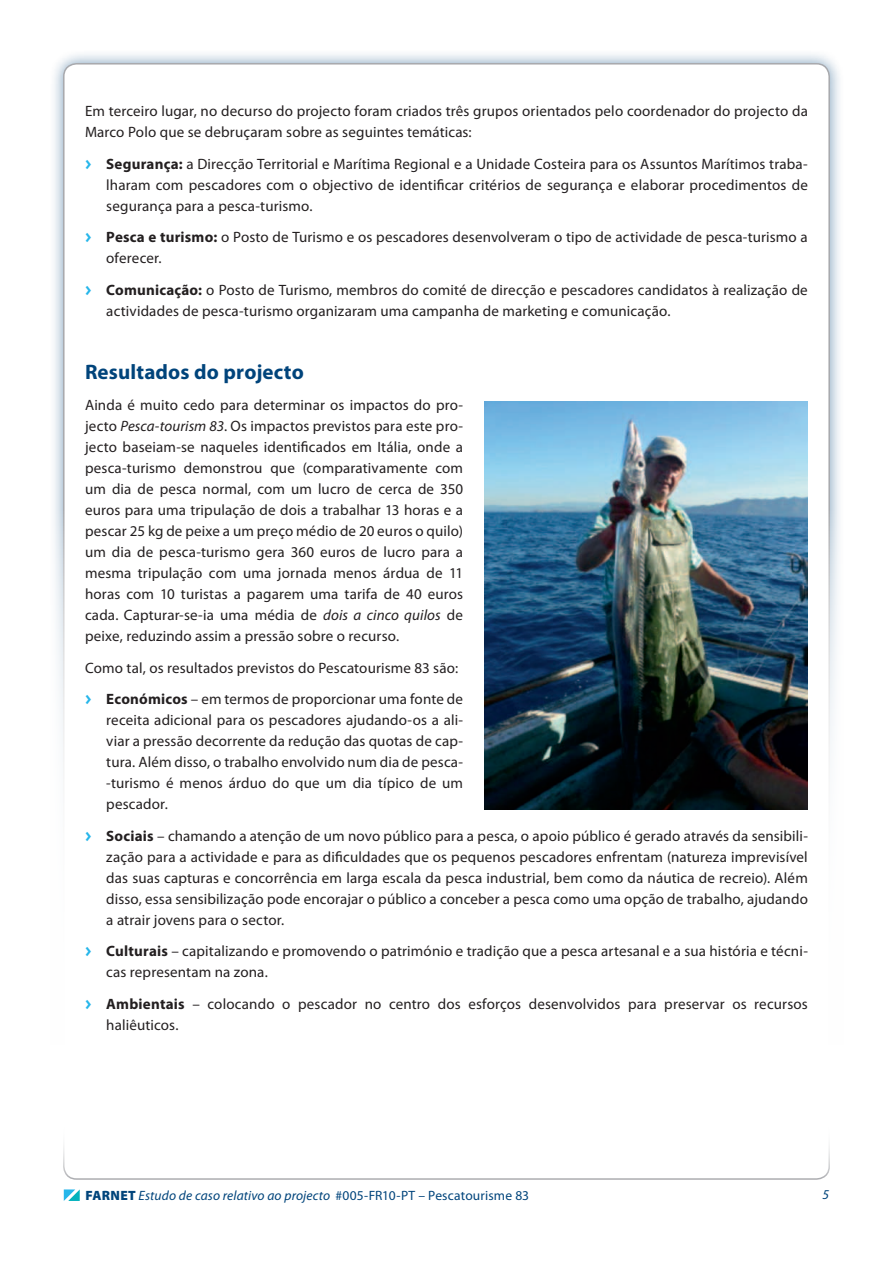
<style>
.page{position:relative;width:893px;height:1263px;background:#fff}
.page>*{position:absolute;margin:0;border:0;box-sizing:border-box;transform-origin:0 0}
.t1{font:700 21px "Myriad Pro";letter-spacing:.005em;color:#00447b}
.t2{font:15px/21px "Myriad Pro";letter-spacing:.01em;color:#231f20}
.t3{font:italic 13.5px "Myriad Pro";letter-spacing:.01em;color:#00447b}
.s1{font-family:"Meta Plus Bold Caps";color:#26b6ea}
.s2{font-weight:700}
.s3{font-style:italic}
.s4{font-weight:900;font-style:normal}
.s5{font-style:normal}
</style>
<div class="page">
<div style="left:49px;top:49px;width:795px;height:1165px;background:#00447b;opacity:.5"></div>
<div style="left:64px;top:64px;width:765px;height:1135px;background:#fff;border-radius:13px"></div>
<div style="left:0;top:510px;width:893px;height:753px;background:#fff"></div>
<svg style="left:63px;top:1146px;width:767px;height:34px"></svg>
<svg style="left:64px;top:1189px;width:16px;height:12px"></svg>
<img style="left:484px;top:402px;width:324px;height:407px">
<p class="t2" style="left:85px;top:100px;width:724px">Em terceiro lugar, no decurso do projecto foram criados três grupos orientados pelo coordenador do projecto da<br>Marco Polo que se debruçaram sobre as seguintes temáticas:</p>
<p class="t2" style="left:106px;top:153px;width:703px;text-align:justify;text-indent:-21px"><span class="s1">&gt;</span> <span class="s2">Segurança:</span> a Direcção Territorial e Marítima Regional e a Unidade Costeira para os Assuntos Marítimos traba&shy;lharam com pescadores com o objectivo de identificar critérios de segurança e elaborar procedimentos de segurança para a pesca-turismo.</p>
<p class="t2" style="left:106px;top:226px;width:703px;text-indent:-21px"><span class="s1">&gt;</span> <span class="s2">Pesca e turismo:</span> o Posto de Turismo e os pescadores desenvolveram o tipo de actividade de pesca-turismo a oferecer.</p>
<p class="t2" style="left:106px;top:279px;width:703px;text-indent:-21px"><span class="s1">&gt;</span> <span class="s2">Comunicação:</span> o Posto de Turismo, membros do comité de direcção e pescadores candidatos à realização de actividades de pesca-turismo organizaram uma campanha de marketing e comunicação.</p>
<h1 class="t1" style="left:85px;top:358px;width:220px">Resultados do projecto</h1>
<p class="t2" style="left:85px;top:394px;width:380px;text-align:justify">Ainda é muito cedo para determinar os impactos do pro&shy;jecto <span class="s3">Pesca-tourism 83</span>. Os impactos previstos para este pro&shy;jecto baseiam-se naqueles identificados em Itália, onde a pesca-turismo demonstrou que (comparativamente com um dia de pesca normal, com um lucro de cerca de 350 euros para uma tripulação de dois a trabalhar 13 horas e a pescar 25 kg de peixe a um preço médio de 20 euros o quilo) um dia de pesca-turismo gera 360 euros de lucro para a mesma tripulação com uma jornada menos árdua de 11 horas com 10 turistas a pagarem uma tarifa de 40 euros cada. Capturar-se-ia uma média de <span class="s3">dois a cinco quilos</span> de peixe, reduzindo assim a pressão sobre o recurso.</p>
<p class="t2" style="left:85px;top:652px;width:379px;line-height:31.5px">Como tal, os resultados previstos do Pescatourisme 83 são: <span class="s1">&gt;</span> <span class="s2">Económicos</span> – em termos de proporcionar uma fonte de</p>
<p class="t2" style="left:106px;top:709px;width:358px;text-align:justify">receita adicional para os pescadores ajudando-os a ali&shy;viar a pressão decorrente da redução das quotas de cap&shy;tura. Além disso, o trabalho envolvido num dia de pesca--turismo é menos árduo do que um dia típico de um pescador.</p>
<p class="t2" style="left:106px;top:825px;width:703px;text-align:justify;text-indent:-21px"><span class="s1">&gt;</span> <span class="s2">Sociais</span> – chamando a atenção de um novo público para a pesca, o apoio público é gerado através da sensibili&shy;zação para a actividade e para as dificuldades que os pequenos pescadores enfrentam (natureza imprevisível das suas capturas e concorrência em larga escala da pesca industrial, bem como da náutica de recreio). Além disso, essa sensibilização pode encorajar o público a conceber a pesca como uma opção de trabalho, ajudando a atrair jovens para o sector.</p>
<p class="t2" style="left:106px;top:940px;width:703px;text-indent:-21px"><span class="s1">&gt;</span> <span class="s2">Culturais</span> – capitalizando e promovendo o património e tradição que a pesca artesanal e a sua história e técni&shy;cas representam na zona.</p>
<p class="t2" style="left:106px;top:993px;width:703px;text-indent:-21px"><span class="s1">&gt;</span> <span class="s2">Ambientais</span> – colocando o pescador no centro dos esforços desenvolvidos para preservar os recursos haliêuticos.</p>
<p class="t3" style="left:85px;top:1187px;width:445px"><span class="s4">FARNET</span> Estudo de caso relativo ao projecto <span class="s5">#005-FR10-PT – Pescatourisme 83</span></p>
<p class="t3" style="left:822px;top:1186px;width:8px">5</p>
</div>
